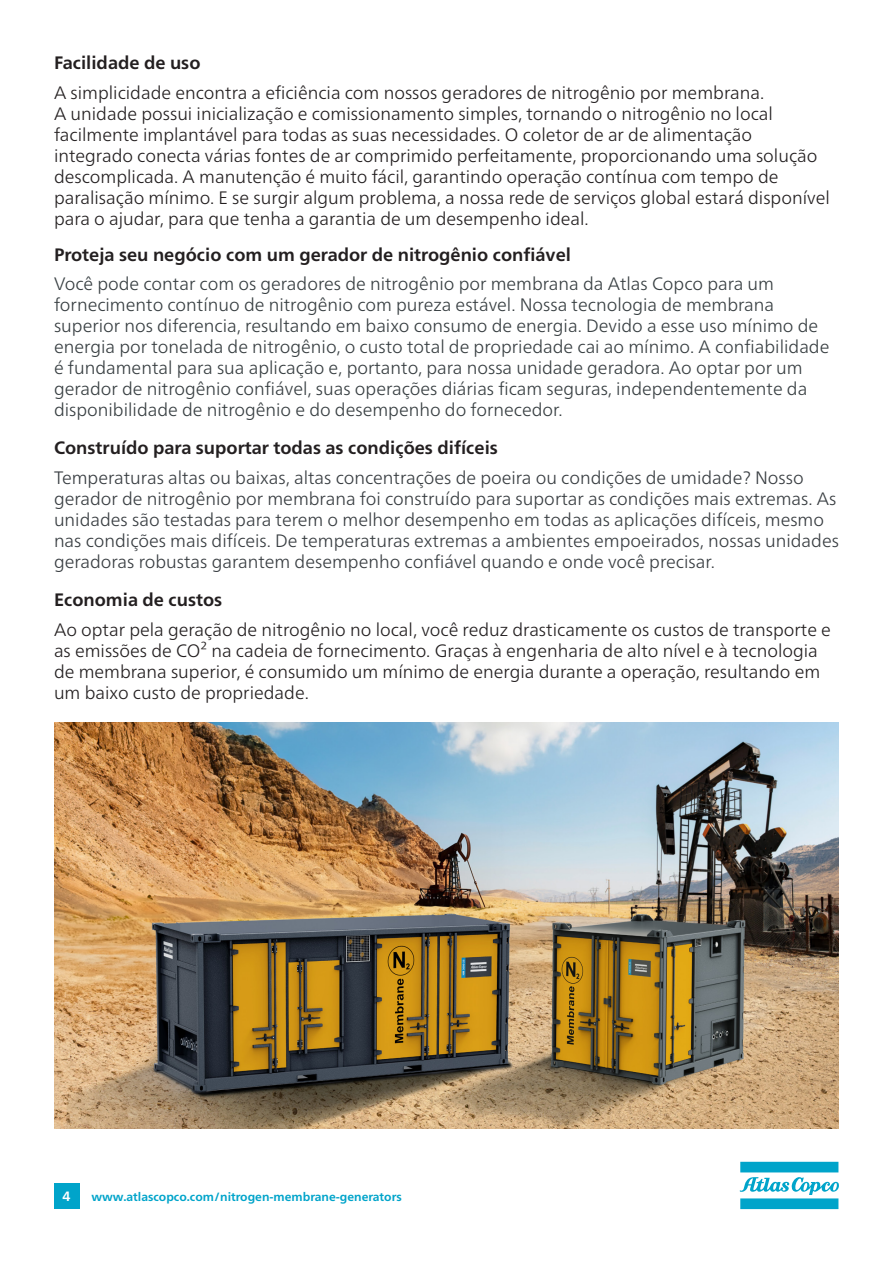
<style>
.page{position:relative;width:893px;height:1263px;background:#fff}
.page>*{position:absolute;margin:0;border:0;box-sizing:border-box;transform-origin:0 0}
.t1{font:300 18px/21px "Neue Frutiger World";color:#231f20}
.t2{font:300 18px/21px "Neue Frutiger World";color:#373e41}
.t3{font:300 18px/21px "Neue Frutiger World";color:#383d41}
.t4{font:700 18px "Neue Frutiger World";color:#231f20}
.t5{font:700 13.5px "Neue Frutiger World";color:#fff}
.t6{font:700 12px "Neue Frutiger World";color:#00a4ca}
</style>
<div class="page">
<svg style="left:740px;top:1162px;width:99px;height:47px"></svg>
<div style="left:54px;top:1183px;width:25px;height:26px;background:#00a4ca"></div>
<img style="left:54px;top:723px;width:785px;height:405px">
<p class="t4" style="left:54px;top:47px;width:148px">Facilidade de uso</p>
<p class="t1" style="left:54px;top:82px;width:777px">A simplicidade encontra a eficiência com nossos geradores de nitrogênio por membrana.<br>A unidade possui inicialização e comissionamento simples, tornando o nitrogênio no local facilmente implantável para todas as suas necessidades. O coletor de ar de alimentação integrado conecta várias fontes de ar comprimido perfeitamente, proporcionando uma solução descomplicada. A manutenção é muito fácil, garantindo operação contínua com tempo de paralisação mínimo. E se surgir algum problema, a nossa rede de serviços global estará disponível para o ajudar, para que tenha a garantia de um desempenho ideal.</p>
<p class="t4" style="left:54px;top:238px;width:518px">Proteja seu negócio com um gerador de nitrogênio confiável</p>
<p class="t2" style="left:54px;top:273px;width:777px">Você pode contar com os geradores de nitrogênio por membrana da Atlas Copco para um fornecimento contínuo de nitrogênio com pureza estável. Nossa tecnologia de membrana superior nos diferencia, resultando em baixo consumo de energia. Devido a esse uso mínimo de energia por tonelada de nitrogênio, o custo total de propriedade cai ao mínimo. A confiabilidade é fundamental para sua aplicação e, portanto, para nossa unidade geradora. Ao optar por um gerador de nitrogênio confiável, suas operações diárias ficam seguras, independentemente da disponibilidade de nitrogênio e do desempenho do fornecedor.</p>
<p class="t4" style="left:54px;top:432px;width:445px">Construído para suportar todas as condições difíceis</p>
<p class="t3" style="left:54px;top:467px;width:786px">Temperaturas altas ou baixas, altas concentrações de poeira ou condições de umidade? Nosso gerador de nitrogênio por membrana foi construído para suportar as condições mais extremas. As unidades são testadas para terem o melhor desempenho em todas as aplicações difíceis, mesmo nas condições mais difíceis. De temperaturas extremas a ambientes empoeirados, nossas unidades geradoras robustas garantem desempenho confiável quando e onde você precisar.</p>
<p class="t4" style="left:54px;top:584px;width:170px">Economia de custos</p>
<p class="t1" style="left:54px;top:619px;width:778px">Ao optar pela geração de nitrogênio no local, você reduz drasticamente os custos de transporte e as emissões de CO² na cadeia de fornecimento. Graças à engenharia de alto nível e à tecnologia de membrana superior, é consumido um mínimo de energia durante a operação, resultando em um baixo custo de propriedade.</p>
<p class="t5" style="left:63px;top:1185px;width:10px">4</p>
<p class="t6" style="left:91px;top:1186px;width:312px">www.atlascopco.com/nitrogen-membrane-generators</p>
</div>
